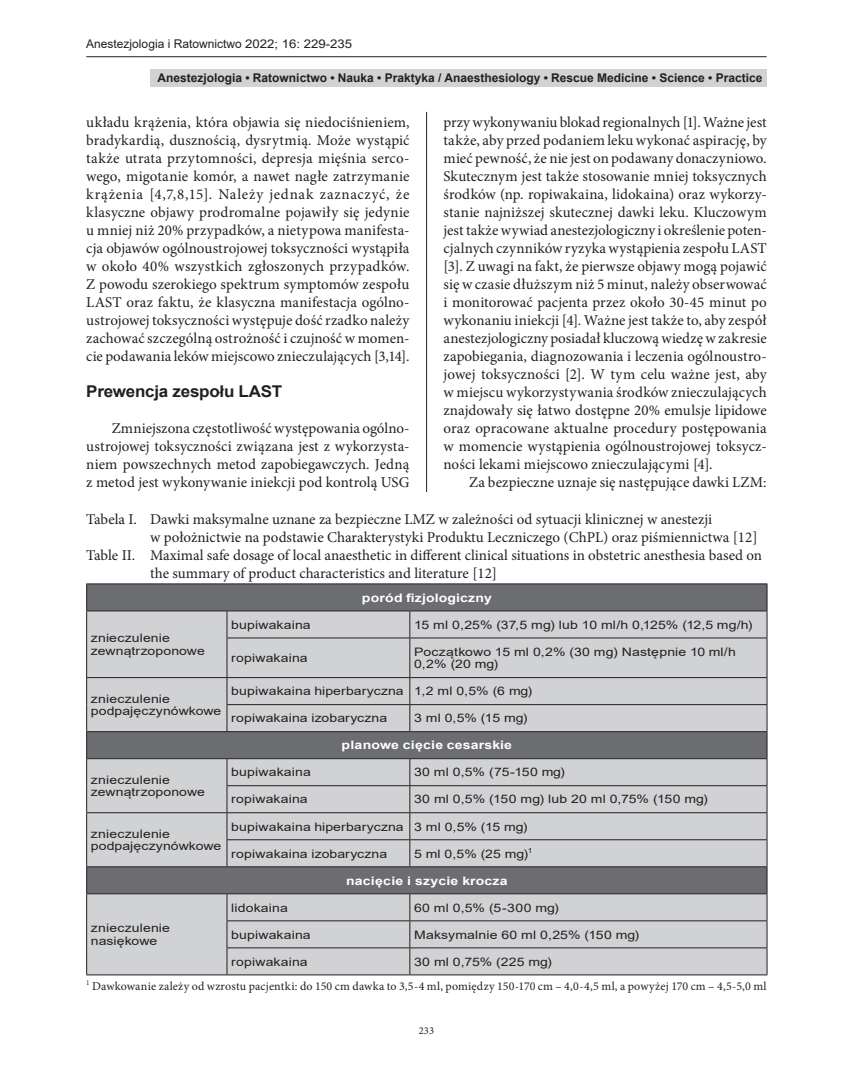
<style>
.page{position:relative;width:853px;height:1066px;background:#fff}
.page>*{position:absolute;margin:0;border:0;box-sizing:border-box;transform-origin:0 0}
.t1{font:700 16.2px "Arial";letter-spacing:-.015em;color:#231f20;scale:1.05 1}
.t2{font:15px/18px "Minion Pro";color:#231f20;text-align:justify}
.t3{font:12px "Minion Pro";letter-spacing:.015em;color:#231f20}
.t4{font:700 12px "Arial";color:#231f20}
.t5{font:12px "Arial";color:#231f20}
.t6{font:11.7px/12.6px "Arial";letter-spacing:.01em;color:#231f20;scale:1.2 1}
.t7{font:700 11.7px "Arial";letter-spacing:.015em;color:#fff;scale:1.2 1}
.t8{font:10.5px "Minion Pro";color:#231f20}
</style>
<div class="page">
<hr style="left:426px;top:112px;width:1px;height:880px;background:#231f20">
<hr style="left:86px;top:56px;width:681px;height:1px;background:#231f20">
<div style="left:150px;top:69px;width:617px;height:17px;background:#d1d2d4"></div>
<div style="left:87px;top:584px;width:680px;height:26px;background:#6c6d70"></div>
<svg style="left:87px;top:611px;width:680px;height:363px;background:#c0c1c3"></svg>
<svg style="left:227px;top:611px;width:1px;height:26px"></svg>
<svg style="left:409px;top:611px;width:1px;height:26px"></svg>
<hr style="left:86px;top:638px;width:1px;height:39px;background:#231f20">
<hr style="left:227px;top:637px;width:183px;height:1px;background:#231f20">
<hr style="left:227px;top:638px;width:1px;height:39px;background:#231f20">
<hr style="left:410px;top:637px;width:357px;height:1px;background:#231f20">
<hr style="left:409px;top:638px;width:1px;height:39px;background:#231f20">
<hr style="left:767px;top:638px;width:1px;height:39px;background:#231f20">
<hr style="left:86px;top:677px;width:141px;height:1px;background:#231f20">
<hr style="left:227px;top:677px;width:183px;height:1px;background:#231f20">
<hr style="left:410px;top:677px;width:357px;height:1px;background:#231f20">
<hr style="left:227px;top:704px;width:183px;height:1px;background:#231f20">
<svg style="left:227px;top:678px;width:1px;height:53px"></svg>
<hr style="left:410px;top:704px;width:357px;height:1px;background:#231f20">
<svg style="left:409px;top:678px;width:1px;height:53px"></svg>
<hr style="left:227px;top:785px;width:183px;height:1px;background:#231f20">
<hr style="left:410px;top:785px;width:357px;height:1px;background:#231f20">
<hr style="left:86px;top:812px;width:141px;height:1px;background:#231f20">
<hr style="left:227px;top:812px;width:183px;height:1px;background:#231f20">
<hr style="left:410px;top:812px;width:357px;height:1px;background:#231f20">
<hr style="left:227px;top:839px;width:183px;height:1px;background:#231f20">
<svg style="left:227px;top:759px;width:1px;height:107px"></svg>
<hr style="left:410px;top:839px;width:357px;height:1px;background:#231f20">
<svg style="left:409px;top:759px;width:1px;height:107px"></svg>
<hr style="left:227px;top:920px;width:183px;height:1px;background:#231f20">
<hr style="left:410px;top:920px;width:357px;height:1px;background:#231f20">
<hr style="left:227px;top:947px;width:183px;height:1px;background:#231f20">
<svg style="left:227px;top:894px;width:1px;height:80px"></svg>
<hr style="left:410px;top:947px;width:357px;height:1px;background:#231f20">
<svg style="left:409px;top:894px;width:1px;height:80px"></svg>
<hr style="left:86px;top:974px;width:141px;height:1px;background:#231f20">
<hr style="left:227px;top:974px;width:183px;height:1px;background:#231f20">
<hr style="left:410px;top:974px;width:357px;height:1px;background:#231f20">
<hr style="left:86px;top:583px;width:141px;height:1px;background:#231f20">
<svg style="left:86px;top:584px;width:1px;height:54px"></svg>
<hr style="left:227px;top:583px;width:183px;height:1px;background:#231f20">
<hr style="left:410px;top:583px;width:357px;height:1px;background:#231f20">
<svg style="left:767px;top:584px;width:1px;height:53px"></svg>
<hr style="left:86px;top:610px;width:141px;height:1px;background:#231f20">
<hr style="left:227px;top:610px;width:183px;height:1px;background:#231f20">
<hr style="left:410px;top:610px;width:357px;height:1px;background:#231f20">
<hr style="left:86px;top:731px;width:141px;height:1px;background:#231f20">
<hr style="left:227px;top:731px;width:183px;height:1px;background:#231f20">
<hr style="left:410px;top:731px;width:357px;height:1px;background:#231f20">
<hr style="left:86px;top:758px;width:141px;height:1px;background:#231f20">
<hr style="left:227px;top:758px;width:183px;height:1px;background:#231f20">
<hr style="left:410px;top:758px;width:357px;height:1px;background:#231f20">
<hr style="left:86px;top:866px;width:141px;height:1px;background:#231f20">
<svg style="left:86px;top:678px;width:1px;height:296px"></svg>
<hr style="left:227px;top:866px;width:183px;height:1px;background:#231f20">
<hr style="left:410px;top:866px;width:357px;height:1px;background:#231f20">
<svg style="left:767px;top:678px;width:1px;height:296px"></svg>
<hr style="left:86px;top:893px;width:141px;height:1px;background:#231f20">
<hr style="left:227px;top:893px;width:183px;height:1px;background:#231f20">
<hr style="left:410px;top:893px;width:357px;height:1px;background:#231f20">
<p class="t5" style="left:86px;top:36px;width:267px">Anestezjologia i Ratownictwo 2022; 16: 229-235</p>
<p class="t4" style="left:157px;top:69px;width:606px">Anestezjologia • Ratownictwo • Nauka • Praktyka / Anaesthesiology • Rescue Medicine • Science • Practice</p>
<p class="t2" style="left:86px;top:114px;width:325px">układu krążenia, która objawia się niedociśnieniem, bradykardią, dusznością, dysrytmią. Może wystąpić także utrata przytomności, depresja mięśnia serco&shy;wego, migotanie komór, a nawet nagłe zatrzymanie krążenia [4,7,8,15]. Należy jednak zaznaczyć, że klasyczne objawy prodromalne pojawiły się jedynie u mniej niż 20% przypadków, a nietypowa manifesta&shy;cja objawów ogólnoustrojowej toksyczności wystąpiła w około 40% wszystkich zgłoszonych przypadków.<br>Z powodu szerokiego spektrum symptomów zespołu LAST oraz faktu, że klasyczna manifestacja ogólno&shy;ustrojowej toksyczności występuje dość rzadko należy zachować szczególną ostrożność i czujność w momen&shy;cie podawania leków miejscowo znieczulających [3,14].</p>
<p class="t1" style="left:86px;top:380px;width:188px">Prewencja zespołu LAST</p>
<p class="t2" style="left:86px;top:420px;width:325px;text-indent:25px">Zmniejszona częstotliwość występowania ogólno&shy;ustrojowej toksyczności związana jest z wykorzysta&shy;niem powszechnych metod zapobiegawczych. Jedną z metod jest wykonywanie iniekcji pod kontrolą USG</p>
<p class="t2" style="left:443px;top:114px;width:325px">przy wykonywaniu blokad regionalnych [1]. Ważne jest także, aby przed podaniem leku wykonać aspirację, by mieć pewność, że nie jest on podawany donaczyniowo.<br>Skutecznym jest także stosowanie mniej toksycznych środków (np. ropiwakaina, lidokaina) oraz wykorzy&shy;stanie najniższej skutecznej dawki leku. Kluczowym jest także wywiad anestezjologiczny i określenie poten&shy;cjalnych czynników ryzyka wystąpienia zespołu LAST [3]. Z uwagi na fakt, że pierwsze objawy mogą pojawić się w czasie dłuższym niż 5 minut, należy obserwować i monitorować pacjenta przez około 30-45 minut po wykonaniu iniekcji [4]. Ważne jest także to, aby zespół anestezjologiczny posiadał kluczową wiedzę w zakresie zapobiegania, diagnozowania i leczenia ogólnoustro&shy;jowej toksyczności [2]. W tym celu ważne jest, aby w miejscu wykorzystywania środków znieczulających znajdowały się łatwo dostępne 20% emulsje lipidowe oraz opracowane aktualne procedury postępowania w momencie wystąpienia ogólnoustrojowej toksycz&shy;ności lekami miejscowo znieczulającymi [4].</p>
<p class="t2" style="left:469px;top:474px;width:299px">Za bezpieczne uznaje się następujące dawki LZM:</p>
<p class="t2" style="left:86px;top:510px;width:627px">Tabela I. Dawki maksymalne uznane za bezpieczne LMZ w zależności od sytuacji klinicznej w anestezji</p>
<p class="t2" style="left:150px;top:528px;width:609px">w położnictwie na podstawie Charakterystyki Produktu Leczniczego (ChPL) oraz piśmiennictwa [12]</p>
<p class="t2" style="left:86px;top:546px;width:677px">Table II. Maximal safe dosage of local anaesthetic in different clinical situations in obstetric anesthesia based on</p>
<p class="t2" style="left:150px;top:564px;width:349px">the summary of product characteristics and literature [12]</p>
<p class="t7" style="left:362px;top:589px;width:110px">poród fizjologiczny</p>
<p class="t6" style="left:91px;top:631px;width:96px">znieczulenie zewnątrzoponowe</p>
<p class="t6" style="left:231px;top:618px;width:68px">bupiwakaina</p>
<p class="t6" style="left:414px;top:618px;width:284px">15 ml 0,25% (37,5 mg) lub 10 ml/h 0,125% (12,5 mg/h)</p>
<p class="t6" style="left:231px;top:651px;width:65px">ropiwakaina</p>
<p class="t6" style="left:414px;top:645px;width:270px">Początkowo 15 ml 0,2% (30 mg) Następnie 10 ml/h<br>0,2% (20 mg)</p>
<p class="t6" style="left:91px;top:692px;width:110px">znieczulenie podpajęczynówkowe</p>
<p class="t6" style="left:91px;top:773px;width:96px">znieczulenie zewnątrzoponowe</p>
<p class="t6" style="left:91px;top:827px;width:110px">znieczulenie podpajęczynówkowe</p>
<p class="t6" style="left:231px;top:685px;width:252px">bupiwakaina hiperbaryczna 1,2 ml 0,5% (6 mg)</p>
<p class="t6" style="left:231px;top:712px;width:131px">ropiwakaina izobaryczna</p>
<p class="t6" style="left:414px;top:712px;width:96px">3 ml 0,5% (15 mg)</p>
<p class="t7" style="left:342px;top:737px;width:144px">planowe cięcie cesarskie</p>
<p class="t6" style="left:231px;top:766px;width:68px">bupiwakaina</p>
<p class="t6" style="left:414px;top:766px;width:127px">30 ml 0,5% (75-150 mg)</p>
<p class="t6" style="left:231px;top:793px;width:65px">ropiwakaina</p>
<p class="t6" style="left:414px;top:793px;width:246px">30 ml 0,5% (150 mg) lub 20 ml 0,75% (150 mg)</p>
<p class="t6" style="left:231px;top:820px;width:248px">bupiwakaina hiperbaryczna 3 ml 0,5% (15 mg)</p>
<p class="t6" style="left:231px;top:847px;width:131px">ropiwakaina izobaryczna</p>
<p class="t6" style="left:414px;top:847px;width:100px">5 ml 0,5% (25 mg)<sup>1</sup></p>
<p class="t7" style="left:346px;top:872px;width:136px">nacięcie i szycie krocza</p>
<p class="t6" style="left:231px;top:901px;width:49px">lidokaina</p>
<p class="t6" style="left:414px;top:901px;width:122px">60 ml 0,5% (5-300 mg)</p>
<p class="t6" style="left:231px;top:928px;width:68px">bupiwakaina</p>
<p class="t6" style="left:414px;top:928px;width:189px">Maksymalnie 60 ml 0,25% (150 mg)</p>
<p class="t6" style="left:231px;top:955px;width:65px">ropiwakaina</p>
<p class="t6" style="left:414px;top:955px;width:116px">30 ml 0,75% (225 mg)</p>
<p class="t3" style="left:86px;top:978px;width:682px"><sup>1</sup> Dawkowanie zależy od wzrostu pacjentki: do 150 cm dawka to 3,5-4 ml, pomiędzy 150-170 cm – 4,0-4,5 ml, a powyżej 170 cm – 4,5-5,0 ml</p>
<p class="t6" style="left:91px;top:921px;width:67px">znieczulenie nasiękowe</p>
<p class="t8" style="left:419px;top:1023px;width:17px">233</p>
</div>
